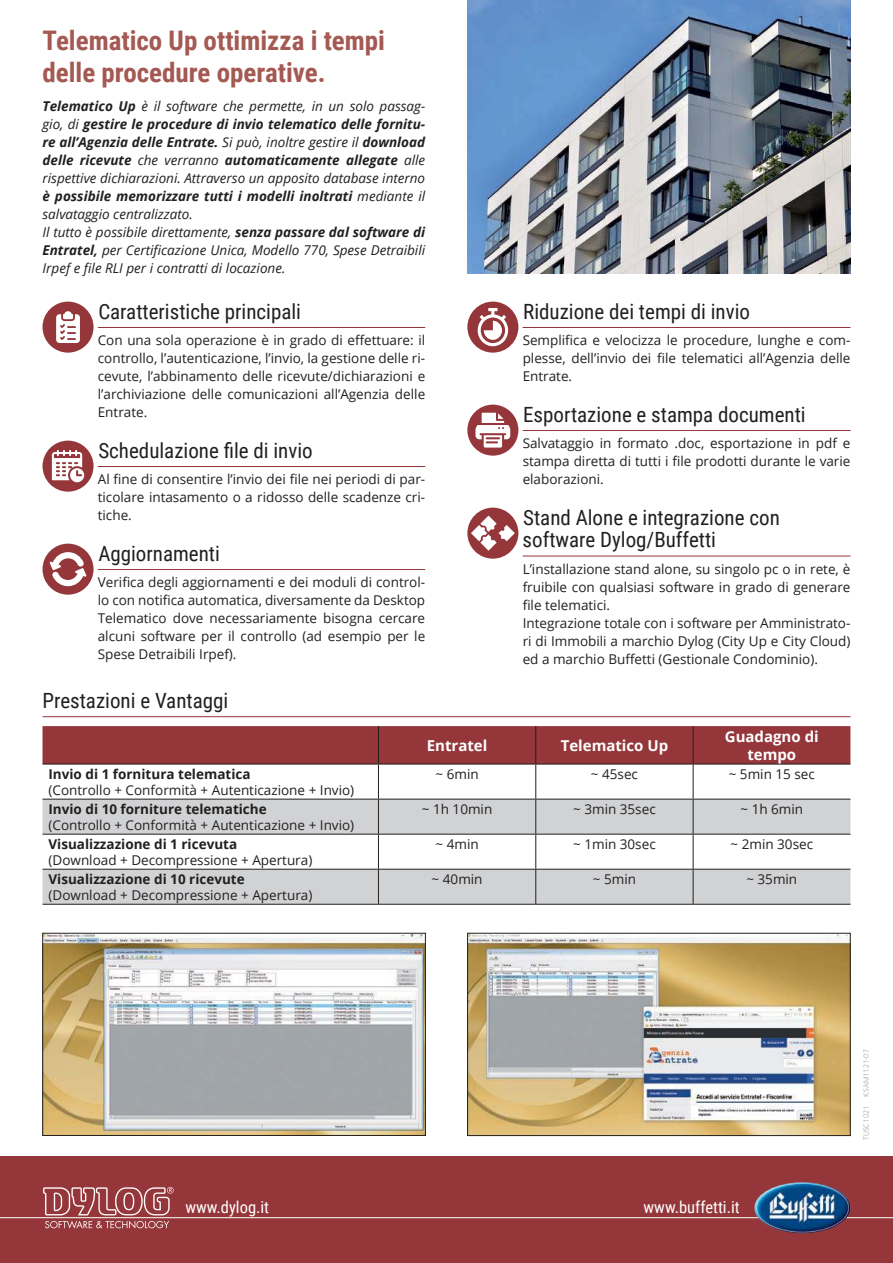
<style>
.page{position:relative;width:893px;height:1263px;background:#fff}
.page>*{position:absolute;margin:0;border:0;box-sizing:border-box;transform-origin:0 0}
.t1{font:700 27px/32.4px "Roboto Condensed";color:#a55953}
.t2{font:21px/22.5px "Roboto Condensed";color:#221f1f}
.t3{font:16.5px "Roboto Condensed";color:#fff}
.t4{font:700 15px/18px "Open Sans";color:#fff;text-align:center}
.t5{font:13.5px/18px "Open Sans";color:#221f1f;text-align:justify}
.t6{font:italic 13.5px/18px "Open Sans";color:#221f1f}
.t7{font:700 13.5px "Open Sans";color:#221f1f}
.t8{font:300 7.5px "Frutiger";color:#a7a9ab}
.s1{font-weight:700}
</style>
<div class="page">
<div style="left:0;top:1157px;width:893px;height:106px;background:#95373a"></div>
<svg style="left:45px;top:1221px;width:124px;height:7px"></svg>
<svg style="left:43px;top:1187px;width:131px;height:28px"></svg>
<hr style="left:0;top:1217px;width:893px;height:1px;background:#fff">
<img style="left:754px;top:1182px;width:96px;height:51px">
<img style="left:468px;top:0;width:382px;height:273px">
<img style="left:45px;top:935px;width:379px;height:199px">
<div style="left:43px;top:933px;width:383px;height:203px;border:1px solid #221f1f"></div>
<img style="left:469px;top:935px;width:379px;height:199px">
<div style="left:467px;top:933px;width:383px;height:203px;border:1px solid #221f1f"></div>
<div style="left:43px;top:726px;width:807px;height:38px;background:#95373a"></div>
<svg style="left:43px;top:765px;width:807px;height:34px"></svg>
<svg style="left:43px;top:800px;width:807px;height:104px;fill:#d1d2d4"></svg>
<hr style="left:378px;top:726px;width:1px;height:38px;background:#221f1f">
<hr style="left:535px;top:726px;width:1px;height:38px;background:#221f1f">
<hr style="left:693px;top:726px;width:1px;height:38px;background:#221f1f">
<hr style="left:43px;top:764px;width:335px;height:1px;background:#221f1f">
<hr style="left:378px;top:764px;width:158px;height:1px;background:#221f1f">
<hr style="left:378px;top:764px;width:1px;height:35px;background:#221f1f">
<hr style="left:536px;top:764px;width:157px;height:1px;background:#221f1f">
<hr style="left:535px;top:764px;width:1px;height:35px;background:#221f1f">
<hr style="left:693px;top:764px;width:157px;height:1px;background:#221f1f">
<hr style="left:693px;top:764px;width:1px;height:35px;background:#221f1f">
<hr style="left:43px;top:799px;width:335px;height:1px;background:#221f1f">
<hr style="left:378px;top:799px;width:158px;height:1px;background:#221f1f">
<hr style="left:378px;top:799px;width:1px;height:35px;background:#221f1f">
<hr style="left:536px;top:799px;width:157px;height:1px;background:#221f1f">
<hr style="left:535px;top:799px;width:1px;height:35px;background:#221f1f">
<hr style="left:693px;top:799px;width:157px;height:1px;background:#221f1f">
<hr style="left:693px;top:799px;width:1px;height:35px;background:#221f1f">
<hr style="left:43px;top:834px;width:335px;height:1px;background:#221f1f">
<hr style="left:378px;top:834px;width:158px;height:1px;background:#221f1f">
<hr style="left:378px;top:834px;width:1px;height:35px;background:#221f1f">
<hr style="left:536px;top:834px;width:157px;height:1px;background:#221f1f">
<hr style="left:535px;top:834px;width:1px;height:35px;background:#221f1f">
<hr style="left:693px;top:834px;width:157px;height:1px;background:#221f1f">
<hr style="left:693px;top:834px;width:1px;height:35px;background:#221f1f">
<hr style="left:43px;top:869px;width:335px;height:1px;background:#221f1f">
<hr style="left:378px;top:869px;width:158px;height:1px;background:#221f1f">
<hr style="left:378px;top:869px;width:1px;height:35px;background:#221f1f">
<hr style="left:536px;top:869px;width:157px;height:1px;background:#221f1f">
<hr style="left:535px;top:869px;width:1px;height:35px;background:#221f1f">
<hr style="left:693px;top:869px;width:157px;height:1px;background:#221f1f">
<hr style="left:693px;top:869px;width:1px;height:35px;background:#221f1f">
<hr style="left:43px;top:904px;width:335px;height:1px;background:#221f1f">
<hr style="left:378px;top:904px;width:158px;height:1px;background:#221f1f">
<hr style="left:536px;top:904px;width:157px;height:1px;background:#221f1f">
<hr style="left:693px;top:904px;width:157px;height:1px;background:#221f1f">
<hr style="left:43px;top:716px;width:807px;height:1px;background:#95373a">
<hr style="left:98px;top:327px;width:327px;height:1px;background:#95373a">
<hr style="left:98px;top:466px;width:327px;height:1px;background:#95373a">
<hr style="left:98px;top:569px;width:327px;height:1px;background:#95373a">
<div style="left:43px;top:302px;width:51px;height:51px;background:#95373a;border-radius:50%"></div>
<svg style="left:56px;top:311px;width:24px;height:32px"></svg>
<div style="left:43px;top:441px;width:51px;height:51px;background:#95373a;border-radius:50%"></div>
<svg style="left:52px;top:450px;width:32px;height:32px"></svg>
<div style="left:43px;top:544px;width:51px;height:51px;background:#95373a;border-radius:50%"></div>
<svg style="left:50px;top:552px;width:36px;height:34px"></svg>
<hr style="left:523px;top:327px;width:327px;height:1px;background:#95373a">
<hr style="left:523px;top:430px;width:327px;height:1px;background:#95373a">
<hr style="left:523px;top:556px;width:327px;height:1px;background:#95373a">
<div style="left:467px;top:302px;width:51px;height:51px;background:#95373a;border-radius:50%"></div>
<svg style="left:476px;top:308px;width:33px;height:40px"></svg>
<div style="left:467px;top:405px;width:51px;height:51px;background:#95373a;border-radius:50%"></div>
<svg style="left:475px;top:413px;width:35px;height:35px"></svg>
<div style="left:467px;top:508px;width:51px;height:51px;background:#95373a;border-radius:50%"></div>
<svg style="left:471px;top:516px;width:44px;height:35px"></svg>
<h1 class="t1" style="left:43px;top:23px;width:344px">Telematico Up ottimizza i tempi delle procedure operative.</h1>
<p class="t6" style="left:43px;top:99px;width:384px"><span class="s1">Telematico Up</span> è il software che permette, in un solo passag&shy;gio, di <span class="s1">gestire le procedure di invio telematico delle fornitu&shy;re all’Agenzia delle Entrate.</span> Si può, inoltre gestire il <span class="s1">download delle ricevute</span> che verranno <span class="s1">automaticamente allegate</span> alle rispettive dichiarazioni. Attraverso un apposito database interno <span class="s1">è possibile memorizzare tutti i modelli inoltrati</span> mediante il salvataggio centralizzato.<br>Il tutto è possibile direttamente, <span class="s1">senza passare dal software di Entratel,</span> per Certificazione Unica, Modello 770, Spese Detraibili Irpef e file RLI per i contratti di locazione.</p>
<h2 class="t2" style="left:98px;top:302px;width:204px">Caratteristiche principali</h2>
<p class="t5" style="left:98px;top:331px;width:329px">Con una sola operazione è in grado di effettuare: il controllo, l’autenticazione, l’invio, la gestione delle ri&shy;cevute, l’abbinamento delle ricevute/dichiarazioni e l’archiviazione delle comunicazioni all’Agenzia delle Entrate.</p>
<h2 class="t2" style="left:98px;top:438px;width:216px">Schedulazione file di invio</h2>
<p class="t5" style="left:98px;top:470px;width:329px">Al fine di consentire l’invio dei file nei periodi di par&shy;ticolare intasamento o a ridosso delle scadenze cri&shy;tiche.</p>
<h2 class="t2" style="left:98px;top:544px;width:123px">Aggiornamenti</h2>
<p class="t5" style="left:98px;top:573px;width:329px">Verifica degli aggiornamenti e dei moduli di control&shy;lo con notifica automatica, diversamente da Desktop Telematico dove necessariamente bisogna cercare alcuni software per il controllo (ad esempio per le Spese Detraibili Irpef).</p>
<h2 class="t2" style="left:43px;top:691px;width:187px">Prestazioni e Vantaggi</h2>
<h2 class="t2" style="left:523px;top:299px;width:228px">Riduzione dei tempi di invio</h2>
<p class="t5" style="left:523px;top:331px;width:329px">Semplifica e velocizza le procedure, lunghe e com&shy;plesse, dell’invio dei file telematici all’Agenzia delle Entrate.</p>
<h2 class="t2" style="left:523px;top:405px;width:284px">Esportazione e stampa documenti</h2>
<p class="t5" style="left:523px;top:436px;width:329px">Salvataggio in formato .doc, esportazione in pdf e stampa diretta di tutti i file prodotti durante le varie elaborazioni.</p>
<h2 class="t2" style="left:523px;top:508px;width:259px">Stand Alone e integrazione con software Dylog/Buffetti</h2>
<p class="t5" style="left:523px;top:561px;width:329px;text-align:left">L’installazione stand alone, su singolo pc o in rete, è fruibile con qualsiasi software in grado di generare file telematici.<br>Integrazione totale con i software per Amministrato&shy;ri di Immobili a marchio Dylog (City Up e City Cloud) ed a marchio Buffetti (Gestionale Condominio).</p>
<p class="t4" style="left:427px;top:738px;width:62px">Entratel</p>
<p class="t4" style="left:561px;top:738px;width:109px">Telematico Up</p>
<p class="t4" style="left:725px;top:729px;width:95px">Guadagno di tempo</p>
<p class="t7" style="left:49px;top:768px;width:204px">Invio di 1 fornitura telematica</p>
<p class="t5" style="left:49px;top:782px;width:307px">(Controllo + Conformità + Autenticazione + Invio)</p>
<p class="t5" style="left:435px;top:766px;width:45px">~ 6min</p>
<p class="t5" style="left:591px;top:766px;width:49px">~ 45sec</p>
<p class="t5" style="left:729px;top:766px;width:88px">~ 5min 15 sec</p>
<p class="t7" style="left:49px;top:803px;width:220px">Invio di 10 forniture telematiche</p>
<p class="t5" style="left:49px;top:817px;width:307px">(Controllo + Conformità + Autenticazione + Invio)</p>
<p class="t5" style="left:422px;top:801px;width:72px">~ 1h 10min</p>
<p class="t5" style="left:573px;top:801px;width:84px">~ 3min 35sec</p>
<p class="t5" style="left:740px;top:801px;width:64px">~ 1h 6min</p>
<p class="t7" style="left:49px;top:838px;width:190px">Visualizzazione di 1 ricevuta</p>
<p class="t5" style="left:49px;top:852px;width:265px">(Download + Decompressione + Apertura)</p>
<p class="t5" style="left:435px;top:836px;width:45px">~ 4min</p>
<p class="t5" style="left:573px;top:836px;width:84px">~ 1min 30sec</p>
<p class="t5" style="left:730px;top:836px;width:84px">~ 2min 30sec</p>
<p class="t7" style="left:49px;top:873px;width:198px">Visualizzazione di 10 ricevute</p>
<p class="t5" style="left:49px;top:887px;width:265px">(Download + Decompressione + Apertura)</p>
<p class="t5" style="left:432px;top:871px;width:52px">~ 40min</p>
<p class="t5" style="left:593px;top:871px;width:45px">~ 5min</p>
<p class="t5" style="left:746px;top:871px;width:52px">~ 35min</p>
<p class="t3" style="left:185px;top:1200px;width:85px">www.dylog.it</p>
<p class="t3" style="left:644px;top:1200px;width:98px">www.buffetti.it</p>
<p class="t8" style="left:862px;top:1140px;width:92px;rotate:-90deg">TUSC1021 KSAM1121-07</p>
</div>
